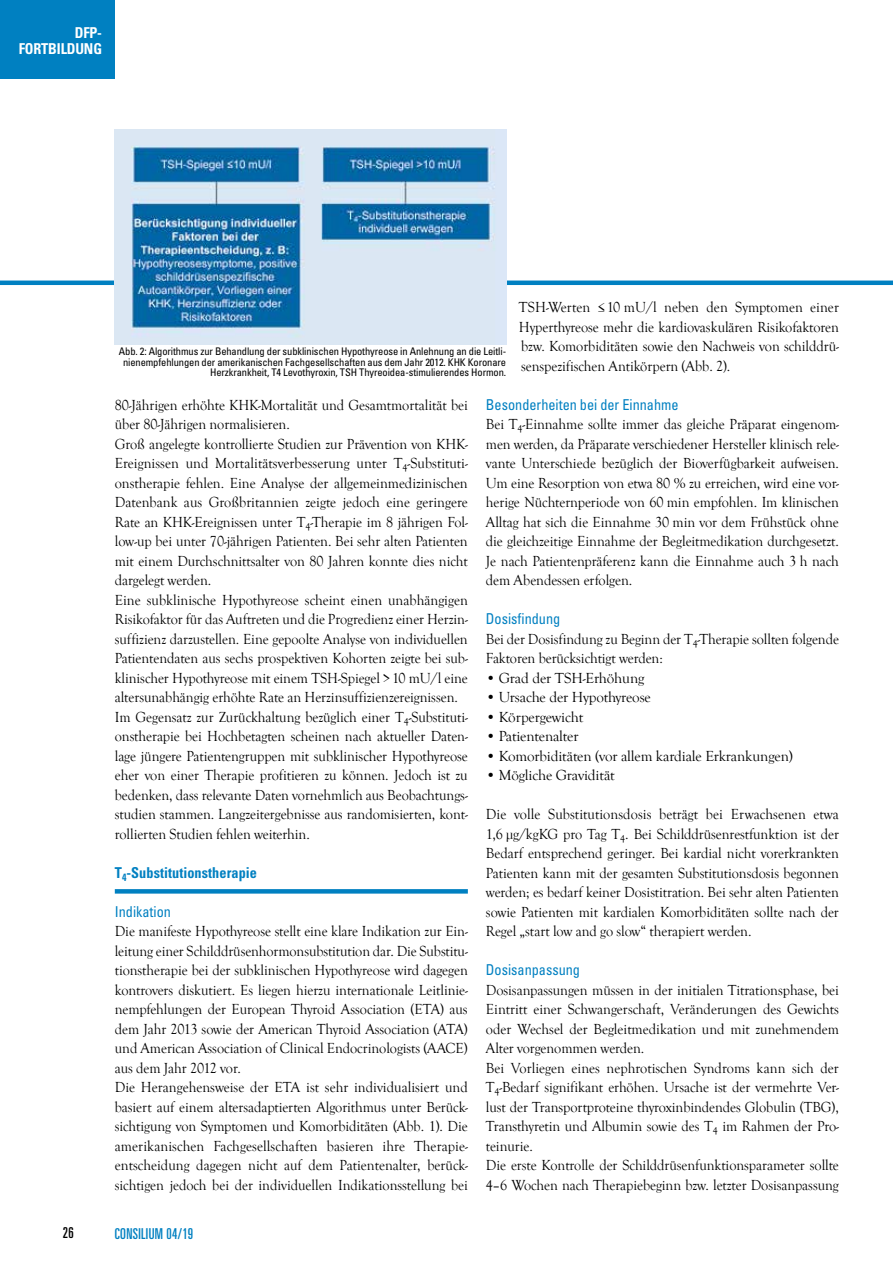
<style>
.page{position:relative;width:893px;height:1263px;background:#fff}
.page>*{position:absolute;margin:0;border:0;box-sizing:border-box;transform-origin:0 0}
.t1{font:15px/19.5px "Goudy Old Style T";letter-spacing:-.005em;color:#000;scale:.95 1}
.t2{font:15px "Goudy Old Style T";letter-spacing:-.005em;color:#000}
.t3{font:condensed 15px "Univers LT Std";color:#0080c1;scale:.95 1}
.t4{font:700 condensed 15px "Univers LT Std";letter-spacing:.005em;color:#0080c1;scale:.95 1}
.t5{font:700 condensed 15px/15.5px "Univers LT Std";letter-spacing:-.01em;color:#fff;text-align:right;scale:.95 1}
.t6{font:ultra-condensed 15px "Univers LT Std";letter-spacing:.025em;color:#0080c1;scale:.95 1}
.t7{font:ultra-condensed 15px "Univers LT Std";color:#000;scale:.95 1}
.t8{font:condensed 10.5px/10.5px "Univers LT Std";letter-spacing:-.01em;color:#000;text-align:right}
</style>
<div class="page">
<div style="left:115px;top:889px;width:353px;height:5px;background:#0080c1"></div>
<hr style="left:0;top:281px;width:893px;height:4px;background:#0080c1">
<div style="left:0;top:0;width:115px;height:78px;background:#0080c1"></div>
<img style="left:115px;top:130px;width:391px;height:214px">
<p class="t5" style="left:19px;top:25px;width:89px">DFP-<br>FORTBILDUNG</p>
<p class="t1" style="left:519px;top:298px;width:338px;text-align:justify">TSH-Werten ≤ 10 mU/l neben den Symptomen einer Hyperthyreose mehr die kardiovaskulären Risikofaktoren bzw. Komorbiditäten sowie den Nachweis von schilddrü&shy;senspezifischen Antikörpern (Abb. 2).</p>
<p class="t3" style="left:486px;top:395px;width:204px">Besonderheiten bei der Einnahme</p>
<p class="t1" style="left:486px;top:415px;width:373px;text-align:justify">Bei T<sub>4</sub>-Einnahme sollte immer das gleiche Präparat eingenom&shy;men werden, da Präparate verschiedener Hersteller klinisch rele&shy;vante Unterschiede bezüglich der Bioverfügbarkeit aufweisen.<br>Um eine Resorption von etwa 80 % zu erreichen, wird eine vor&shy;herige Nüchternperiode von 60 min empfohlen. Im klinischen Alltag hat sich die Einnahme 30 min vor dem Frühstück ohne die gleichzeitige Einnahme der Begleitmedikation durchgesetzt.<br>Je nach Patientenpräferenz kann die Einnahme auch 3 h nach dem Abendessen erfolgen.</p>
<p class="t3" style="left:486px;top:609px;width:80px">Dosisfindung</p>
<p class="t1" style="left:486px;top:629px;width:373px">Bei der Dosisfindung zu Beginn der T<sub>4</sub>-Therapie sollten folgende<br>Faktoren berücksichtigt werden:</p>
<p class="t2" style="left:486px;top:669px;width:160px">• Grad der TSH-Erhöhung</p>
<p class="t2" style="left:486px;top:689px;width:166px">• Ursache der Hypothyreose</p>
<p class="t2" style="left:486px;top:708px;width:99px">• Körpergewicht</p>
<p class="t2" style="left:486px;top:728px;width:94px">• Patientenalter</p>
<p class="t2" style="left:486px;top:747px;width:308px">• Komorbiditäten (vor allem kardiale Erkrankungen)</p>
<p class="t2" style="left:486px;top:767px;width:130px">• Mögliche Gravidität</p>
<p class="t1" style="left:486px;top:805px;width:373px;text-align:justify">Die volle Substitutionsdosis beträgt bei Erwachsenen etwa 1,6 µg/kgKG pro Tag T<sub>4</sub>. Bei Schilddrüsenrestfunktion ist der Bedarf entsprechend geringer. Bei kardial nicht vorerkrankten Patienten kann mit der gesamten Substitutionsdosis begonnen werden; es bedarf keiner Dosistitration. Bei sehr alten Patienten sowie Patienten mit kardialen Komorbiditäten sollte nach der Regel „start low and go slow“ therapiert werden.</p>
<p class="t3" style="left:486px;top:960px;width:101px">Dosisanpassung</p>
<p class="t1" style="left:486px;top:980px;width:373px">Dosisanpassungen müssen in der initialen Titrationsphase, bei Eintritt einer Schwangerschaft, Veränderungen des Gewichts oder Wechsel der Begleitmedikation und mit zunehmendem Alter vorgenommen werden.<br>Bei Vorliegen eines nephrotischen Syndroms kann sich der T<sub>4</sub>-Bedarf signifikant erhöhen. Ursache ist der vermehrte Ver&shy;lust der Transportproteine thyroxinbindendes Globulin (TBG), Transthyretin und Albumin sowie des T<sub>4</sub> im Rahmen der Pro&shy;teinurie.<br>Die erste Kontrolle der Schilddrüsenfunktionsparameter sollte 4–6 Wochen nach Therapiebeginn bzw. letzter Dosisanpassung</p>
<p class="t8" style="left:119px;top:346px;width:389px">Abb. 2: Algorithmus zur Behandlung der subklinischen Hypothyreose in Anlehnung an die Leitli&shy;nienempfehlungen der amerikanischen Fachgesellschaften aus dem Jahr 2012. KHK Koronare<br>Herzkrankheit, T4 Levothyroxin, TSH Thyreoidea-stimulierendes Hormon.</p>
<p class="t1" style="left:115px;top:395px;width:373px">80-Jährigen erhöhte KHK-Mortalität und Gesamtmortalität bei über 80-Jährigen normalisieren.<br>Groß angelegte kontrollierte Studien zur Prävention von KHK-Ereignissen und Mortalitätsverbesserung unter T<sub>4</sub>-Substituti&shy;onstherapie fehlen. Eine Analyse der allgemeinmedizinischen Datenbank aus Großbritannien zeigte jedoch eine geringere Rate an KHK-Ereignissen unter T<sub>4</sub>-Therapie im 8 jährigen Fol&shy;low-up bei unter 70-jährigen Patienten. Bei sehr alten Patienten mit einem Durchschnittsalter von 80 Jahren konnte dies nicht dargelegt werden.<br>Eine subklinische Hypothyreose scheint einen unabhängigen Risikofaktor für das Auftreten und die Progredienz einer Herzin&shy;suffizienz darzustellen. Eine gepoolte Analyse von individuellen Patientendaten aus sechs prospektiven Kohorten zeigte bei sub&shy;klinischer Hypothyreose mit einem TSH-Spiegel &gt;10 mU/l eine altersunabhängig erhöhte Rate an Herzinsuffizienzereignissen.<br>Im Gegensatz zur Zurückhaltung bezüglich einer T<sub>4</sub>-Substituti&shy;onstherapie bei Hochbetagten scheinen nach aktueller Daten&shy;lage jüngere Patientengruppen mit subklinischer Hypothyreose eher von einer Therapie profitieren zu können. Jedoch ist zu bedenken, dass relevante Daten vornehmlich aus Beobachtungs&shy;studien stammen. Langzeitergebnisse aus randomisierten, kont&shy;rollierten Studien fehlen weiterhin.</p>
<p class="t4" style="left:115px;top:863px;width:151px">T<sub>4</sub>-Substitutionstherapie</p>
<p class="t3" style="left:115px;top:902px;width:61px">Indikation</p>
<p class="t1" style="left:115px;top:922px;width:373px">Die manifeste Hypothyreose stellt eine klare Indikation zur Ein&shy;leitung einer Schilddrüsenhormonsubstitution dar. Die Substitu&shy;tionstherapie bei der subklinischen Hypothyreose wird dagegen kontrovers diskutiert. Es liegen hierzu internationale Leitlinie&shy;nempfehlungen der European Thyroid Association (ETA) aus dem Jahr 2013 sowie der American Thyroid Association (ATA) und American Association of Clinical Endocrinologists (AACE) aus dem Jahr 2012 vor.<br>Die Herangehensweise der ETA ist sehr individualisiert und basiert auf einem altersadaptierten Algorithmus unter Berück&shy;sichtigung von Symptomen und Komorbiditäten (Abb. 1). Die amerikanischen Fachgesellschaften basieren ihre Therapie&shy;entscheidung dagegen nicht auf dem Patientenalter, berück&shy;sichtigen jedoch bei der individuellen Indikationsstellung bei</p>
<p class="t7" style="left:63px;top:1224px;width:13px">26</p>
<p class="t6" style="left:115px;top:1225px;width:84px">CONSILIUM 04/19</p>
</div>
